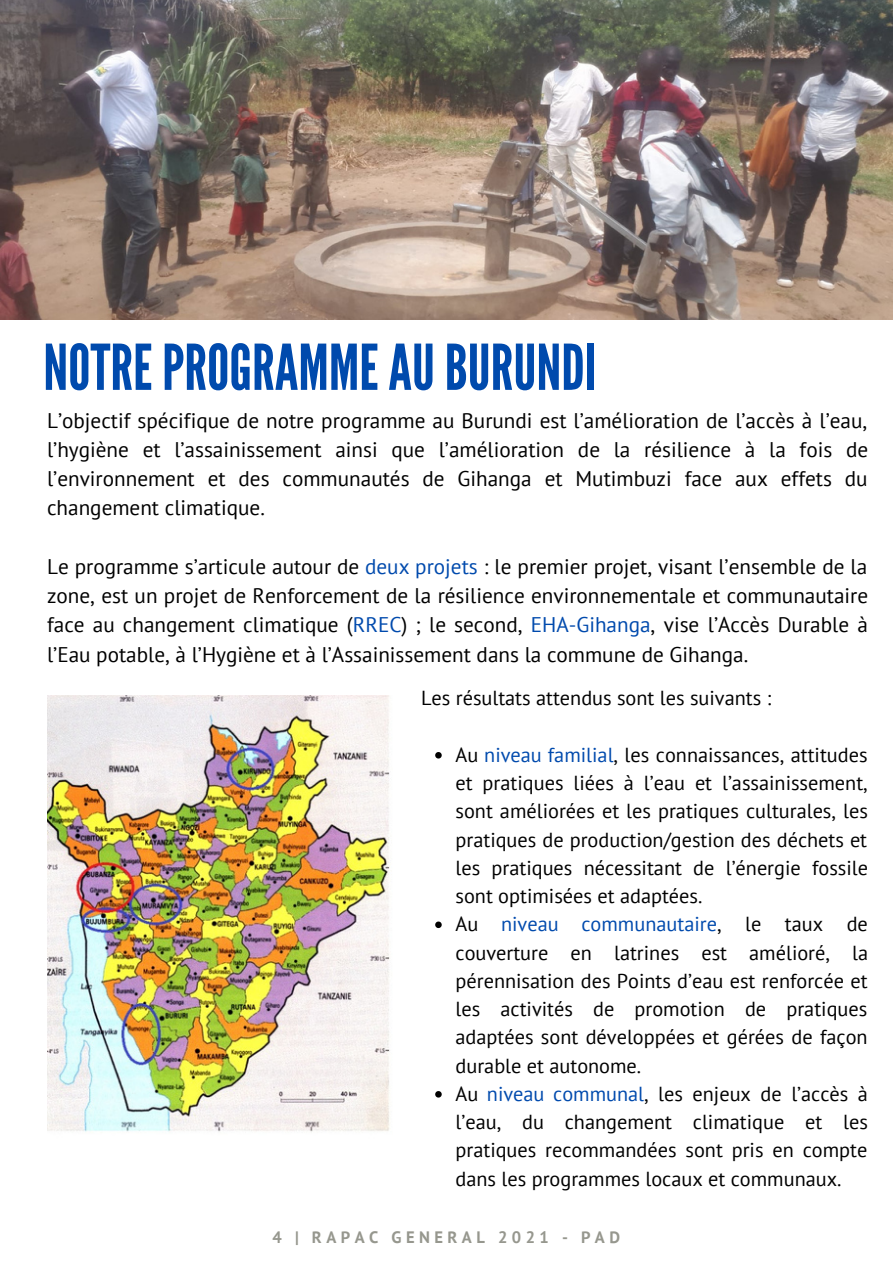
<style>
.page{position:relative;width:893px;height:1264px;background:#fff}
.page>*{position:absolute;margin:0;border:0;box-sizing:border-box;transform-origin:0 0}
.t1{font:63px "League Gothic";color:#004aad}
.t2{font:21.15px/29.2px "PT Sans";color:#000;text-align:justify}
.t3{font:20.25px/28.2px "PT Sans";color:#000}
.t4{font:700 16.5px "PT Sans";letter-spacing:.27em;color:#96978e}
.s1{color:#004aad}
</style>
<div class="page">
<img style="left:0;top:0;width:892px;height:319px">
<img style="left:47px;top:695px;width:343px;height:437px">
<svg style="left:435px;top:752px;width:6px;height:6px"></svg>
<svg style="left:435px;top:921px;width:6px;height:7px"></svg>
<svg style="left:435px;top:1091px;width:6px;height:6px"></svg>
<h1 class="t1" style="left:43px;top:331px;width:554px">NOTRE PROGRAMMEAU BURUNDI</h1>
<p class="t2" style="left:47px;top:405px;width:822px">L’objectif spécifique de notre programme au Burundi est l’amélioration de l’accès à l’eau, l’hygiène et l’assainissement ainsi que l’amélioration de la résilience à la fois de l’environnement et des communautés de Gihanga et Mutimbuzi face aux effets du changement climatique.</p>
<p class="t2" style="left:47px;top:551px;width:822px">Le programme s’articule autour de <span class="s1">deux projets</span> : le premier projet, visant l’ensemble de la zone, est un projet de Renforcement de la résilience environnementale et communautaire face au changement climatique (<span class="s1">RREC</span>) ; le second, <span class="s1">EHA-Gihanga</span>, vise l’Accès Durable à l’Eau potable, à l’Hygiène et à l’Assainissement dans la commune de Gihanga.</p>
<p class="t3" style="left:421px;top:683px;width:351px">Les résultats attendus sont les suivants :</p>
<p class="t3" style="left:455px;top:740px;width:414px">Au <span class="s1">niveau familial</span>, les connaissances, attitudes et pratiques liées à l’eau et l’assainissement, sont améliorées et les pratiques culturales, les pratiques de production/gestion des déchets et les pratiques nécessitant de l’énergie fossile sont optimisées et adaptées.<br>Au <span class="s1">niveau communautaire</span>, le taux de couverture en latrines est amélioré, la pérennisation des Points d’eau est renforcée et les activités de promotion de pratiques adaptées sont développées et gérées de façon durable et autonome.<br>Au <span class="s1">niveau communal</span>, les enjeux de l’accès à l’eau, du changement climatique et les pratiques recommandées sont pris en compte dans les programmes locaux et communaux.</p>
<p class="t4" style="left:272px;top:1226px;width:349px">4 | RAPAC GENERAL 2021 - PAD</p>
</div>
